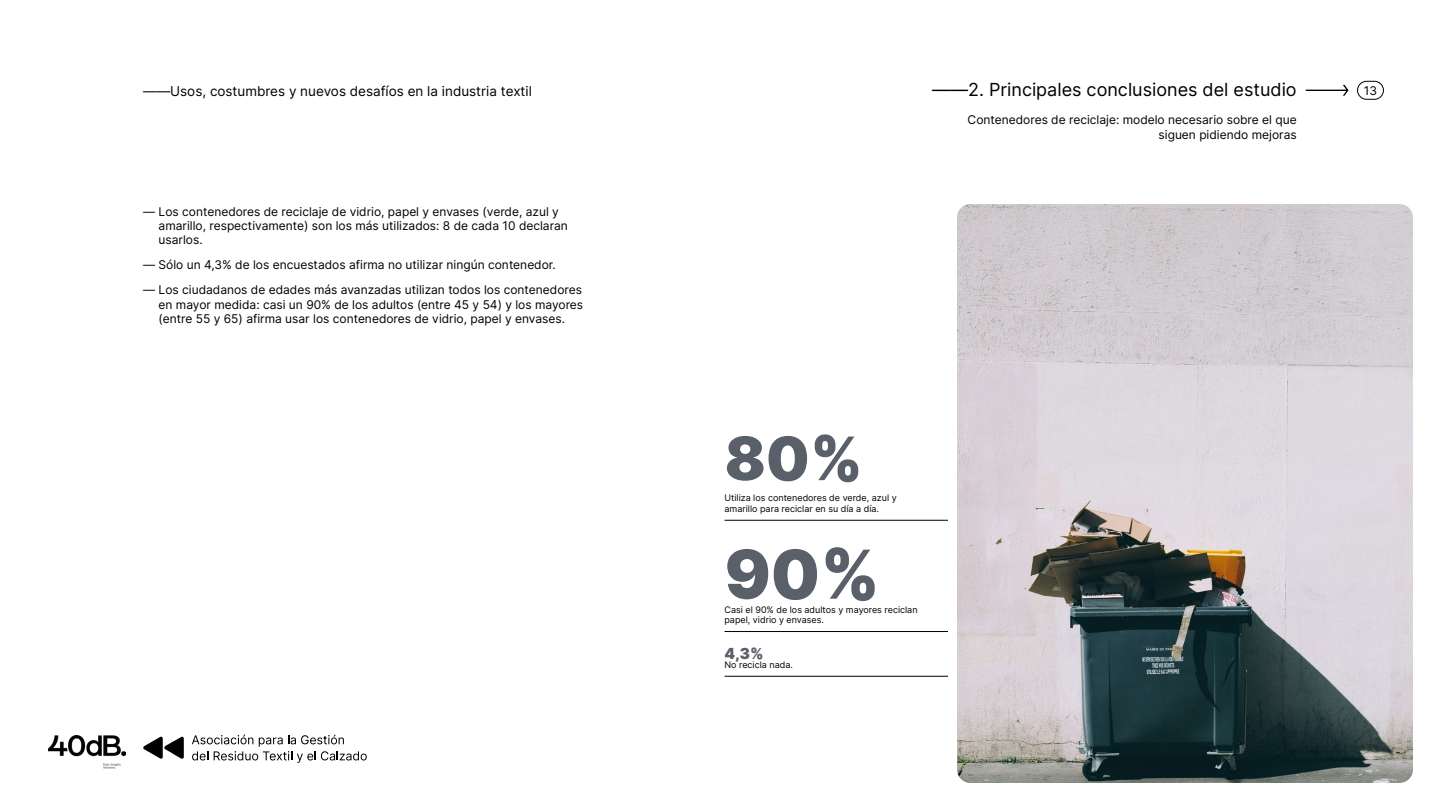
<style>
.page{position:relative;width:1440px;height:810px;background:#fff}
.page>*{position:absolute;margin:0;border:0;box-sizing:border-box;transform-origin:0 0}
.t1{font:900 67.5px "Inter";color:#596069}
.t2{font:900 60px "Inter";color:#596069}
.t3{font:18px "Inter";color:#000}
.t4{font:900 15.23px "Inter";color:#596069}
.t5{font:13.5px "Inter";color:#000}
.t6{font:12px/14.4px "Inter";color:#000}
.t7{font:9px/10.8px "Inter";color:#000}
</style>
<div class="page">
<div style="left:1357px;top:81px;width:27px;height:19px;border:1px solid #000;border-radius:9px"></div>
<svg style="left:1306px;top:85px;width:43px;height:11px"></svg>
<img style="left:957px;top:204px;width:456px;height:579px">
<svg style="left:143px;top:737px;width:41px;height:22px"></svg>
<svg style="left:192px;top:735px;width:175px;height:28px"></svg>
<img style="left:49px;top:735px;width:77px;height:34px">
<hr style="left:724px;top:520px;width:224px;height:1px;background:#000">
<hr style="left:724px;top:631px;width:224px;height:1px;background:#000">
<hr style="left:724px;top:676px;width:224px;height:1px;background:#000">
<p class="t5" style="left:143px;top:81px;width:390px">——Usos, costumbres y nuevos desafíos en la industria textil</p>
<h3 class="t3" style="left:932px;top:76px;width:366px">——2. Principales conclusiones del estudio</h3>
<p class="t6" style="left:968px;top:112px;width:331px;text-align:right">Contenedores de reciclaje: modelo necesario sobre el que siguen pidiendo mejoras</p>
<p class="t6" style="left:159px;top:204px;width:411px;text-indent:-15px">–– Los contenedores de reciclaje de vidrio, papel y envases (verde, azul y amarillo, respectivamente) son los más utilizados: 8 de cada 10 declaran usarlos.</p>
<p class="t6" style="left:143px;top:252px;width:440px;line-height:24.9px">–– Sólo un 4,3% de los encuestados afirma no utilizar ningún contenedor.<br>–– Los ciudadanos de edades más avanzadas utilizan todos los contenedores</p>
<p class="t6" style="left:159px;top:297px;width:426px">en mayor medida: casi un 90% de los adultos (entre 45 y 54) y los mayores (entre 55 y 65) afirma usar los contenedores de vidrio, papel y envases.</p>
<h2 class="t2" style="left:724px;top:412px;width:140px">80%</h2>
<p class="t7" style="left:724px;top:492px;width:174px">Utiliza los contenedores de verde, azul y amarillo para reciclar en su día a día.</p>
<h1 class="t1" style="left:724px;top:523px;width:157px">90%</h1>
<p class="t7" style="left:724px;top:604px;width:195px">Casi el 90% de los adultos y mayores reciclan papel, vidrio y envases.</p>
<p class="t4" style="left:724px;top:642px;width:41px">4,3%</p>
<p class="t7" style="left:724px;top:659px;width:70px">No recicla nada.</p>
<p class="t6" style="left:1364px;top:83px;width:15px">13</p>
</div>
